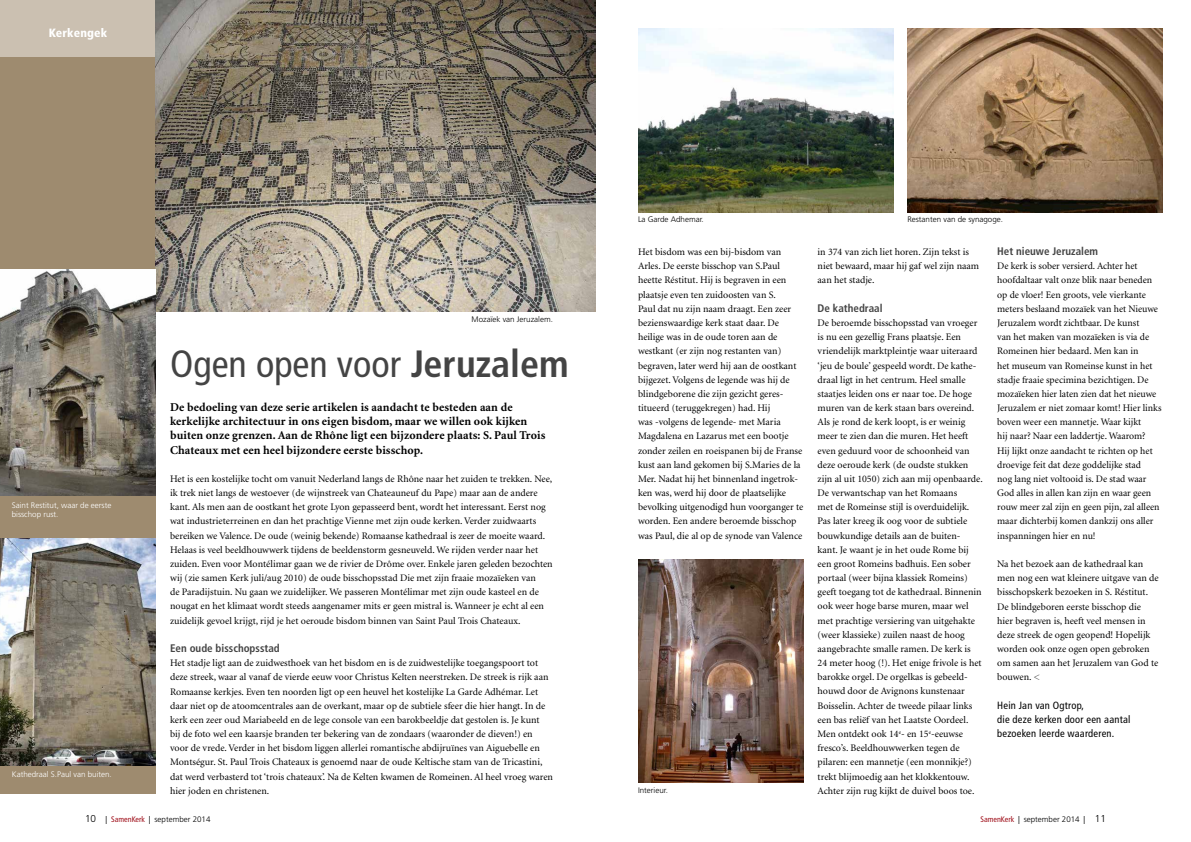
<style>
.page{position:relative;width:1191px;height:842px;background:#fff}
.page>*{position:absolute;margin:0;border:0;box-sizing:border-box;transform-origin:0 0}
.t1{font:condensed 38px "Frutiger";color:#444}
.t2{font:700 12px/14.2px "Minion";letter-spacing:.01em;color:#000}
.t3{font:900 condensed 12px "Frutiger";letter-spacing:.01em;color:#fff}
.t4{font:700 condensed 11px "Frutiger";color:#444}
.t5{font:condensed 10.5px/14.2px "Frutiger";letter-spacing:.02em;color:#000}
.t6{font:10px/14.2px "Minion";color:#000}
.t7{font:300 8px "Frutiger";color:#000}
.t8{font:300 8px/9.5px "Frutiger";color:#fff}
.s1{font-weight:700}
.s2{color:#444}
.s3{font-size:10px}
.s4{font-weight:400;font-stretch:condensed}
.s5{font-weight:400;font-stretch:condensed;color:#a0111c}
</style>
<div class="page">
<div style="left:0;top:50px;width:156px;height:744px;background:#9e8b6f"></div>
<div style="left:0;top:0;width:156px;height:57px;background:#cbc0b1"></div>
<img style="left:156px;top:0;width:439px;height:312px">
<img style="left:0;top:539px;width:156px;height:226px">
<img style="left:638px;top:28px;width:255px;height:185px">
<img style="left:907px;top:28px;width:255px;height:185px">
<img style="left:638px;top:559px;width:165px;height:223px">
<img style="left:0;top:269px;width:156px;height:227px">
<p class="t3" style="left:49px;top:26px;width:60px">Kerkengek</p>
<p class="t8" style="left:12px;top:500px;width:101px">Saint Restitut, waar de eerste bisschop rust.</p>
<p class="t8" style="left:12px;top:770px;width:102px">Kathedraal S.Paul van buiten.</p>
<p class="t7" style="left:471px;top:315px;width:83px">Mozaïek van Jeruzalem.</p>
<h1 class="t1" style="left:170px;top:341px;width:400px">Ogen open voor <span class="s1">Jeruzalem</span></h1>
<p class="t2" style="left:170px;top:400px;width:377px">De bedoeling van deze serie artikelen is aandacht te besteden aan de kerkelijke architectuur in ons eigen bisdom, maar we willen ook kijken buiten onze grenzen. Aan de Rhône ligt een bijzondere plaats: S. Paul Trois Chateaux met een heel bijzondere eerste bisschop.</p>
<p class="t6" style="left:170px;top:472px;width:384px">Het is een kostelijke tocht om vanuit Nederland langs de Rhône naar het zuiden te trekken. Nee, ik trek niet langs de westoever (de wijnstreek van Chateauneuf du Pape) maar aan de andere kant. Als men aan de oostkant het grote Lyon gepasseerd bent, wordt het interessant. Eerst nog wat industrieterreinen en dan het prachtige Vienne met zijn oude kerken. Verder zuidwaarts bereiken we Valence. De oude (weinig bekende) Romaanse kathedraal is zeer de moeite waard.<br>Helaas is veel beeldhouwwerk tijdens de beeldenstorm gesneuveld. We rijden verder naar het zuiden. Even voor Montélimar gaan we de rivier de Drôme over. Enkele jaren geleden bezochten wij (zie samen Kerk juli/aug 2010) de oude bisschopsstad Die met zijn fraaie mozaïeken van<br>de Paradijstuin. Nu gaan we zuidelijker. We passeren Montélimar met zijn oude kasteel en de nougat en het klimaat wordt steeds aangenamer mits er geen mistral is. Wanneer je echt al een zuidelijk gevoel krijgt, rijd je het oeroude bisdom binnen van Saint Paul Trois Chateaux.</p>
<p class="t4" style="left:170px;top:642px;width:111px">Een oude bisschopsstad</p>
<p class="t6" style="left:170px;top:656px;width:384px">Het stadje ligt aan de zuidwesthoek van het bisdom en is de zuidwestelijke toegangspoort tot deze streek, waar al vanaf de vierde eeuw voor Christus Kelten neerstreken. De streek is rijk aan Romaanse kerkjes. Even ten noorden ligt op een heuvel het kostelijke La Garde Adhémar. Let daar niet op de atoomcentrales aan de overkant, maar op de subtiele sfeer die hier hangt. In de kerk een zeer oud Mariabeeld en de lege console van een barokbeeldje dat gestolen is. Je kunt<br>bij de foto wel een kaarsje branden ter bekering van de zondaars (waaronder de dieven!) en voor de vrede. Verder in het bisdom liggen allerlei romantische abdijruïnes van Aiguebelle en Montségur. St. Paul Trois Chateaux is genoemd naar de oude Keltische stam van de Tricastini, dat werd verbasterd tot ‘trois chateaux’. Na de Kelten kwamen de Romeinen. Al heel vroeg waren hier joden en christenen.</p>
<p class="t7" style="left:638px;top:215px;width:67px">La Garde Adhemar.</p>
<p class="t7" style="left:907px;top:215px;width:97px">Restanten van de synagoge.</p>
<p class="t6" style="left:638px;top:245px;width:167px">Het bisdom was een bij-bisdom van Arles. De eerste bisschop van S.Paul heette Réstitut. Hij is begraven in een plaatsje even ten zuidoosten van S.<br>Paul dat nu zijn naam draagt. Een zeer bezienswaardige kerk staat daar. De heilige was in de oude toren aan de westkant (er zijn nog restanten van) begraven, later werd hij aan de oostkant bijgezet. Volgens de legende was hij de blindgeborene die zijn gezicht geres&shy;titueerd (teruggekregen) had. Hij<br>was -volgens de legende- met Maria Magdalena en Lazarus met een bootje zonder zeilen en roeispanen bij de Franse kust aan land gekomen bij S.Maries de la Mer. Nadat hij het binnenland ingetrok&shy;ken was, werd hij door de plaatselijke bevolking uitgenodigd hun voorganger te worden. Een andere beroemde bisschop was Paul, die al op de synode van Valence</p>
<p class="t6" style="left:817px;top:245px;width:163px">in 374 van zich liet horen. Zijn tekst is niet bewaard, maar hij gaf wel zijn naam aan het stadje.</p>
<p class="t4" style="left:817px;top:301px;width:66px">De kathedraal</p>
<p class="t6" style="left:817px;top:316px;width:167px">De beroemde bisschopsstad van vroeger is nu een gezellig Frans plaatsje. Een vriendelijk marktpleintje waar uiteraard ‘jeu de boule’ gespeeld wordt. De kathe&shy;draal ligt in het centrum. Heel smalle staatjes leiden ons er naar toe. De hoge muren van de kerk staan bars overeind.<br>Als je rond de kerk loopt, is er weinig meer te zien dan die muren. Het heeft even geduurd voor de schoonheid van deze oeroude kerk (de oudste stukken zijn al uit 1050) zich aan mij openbaarde.<br>De verwantschap van het Romaans<br>met de Romeinse stijl is overduidelijk.<br>Pas later kreeg ik oog voor de subtiele bouwkundige details aan de buiten&shy;kant. Je waant je in het oude Rome bij een groot Romeins badhuis. Een sober portaal (weer bijna klassiek Romeins) geeft toegang tot de kathedraal. Binnenin ook weer hoge barse muren, maar wel met prachtige versiering van uitgehakte (weer klassieke) zuilen naast de hoog aangebrachte smalle ramen. De kerk is 24 meter hoog (!). Het enige frivole is het barokke orgel. De orgelkas is gebeeld&shy;houwd door de Avignons kunstenaar Boisselin. Achter de tweede pilaar links een bas reliëf van het Laatste Oordeel.<br>Men ontdekt ook 14<sup>e</sup>- en 15<sup>e</sup>-eeuwse fresco’s. Beeldhouwwerken tegen de pilaren: een mannetje (een monnikje?) trekt blijmoedig aan het klokkentouw.<br>Achter zijn rug kijkt de duivel boos toe.</p>
<p class="t7" style="left:638px;top:785px;width:31px">Interieur.</p>
<p class="t4" style="left:997px;top:245px;width:102px">Het nieuwe Jeruzalem</p>
<p class="t6" style="left:997px;top:259px;width:166px">De kerk is sober versierd. Achter het hoofdaltaar valt onze blik naar beneden op de vloer! Een groots, vele vierkante meters beslaand mozaïek van het Nieuwe Jeruzalem wordt zichtbaar. De kunst<br>van het maken van mozaïeken is via de Romeinen hier bedaard. Men kan in<br>het museum van Romeinse kunst in het stadje fraaie specimina bezichtigen. De mozaïeken hier laten zien dat het nieuwe Jeruzalem er niet zomaar komt! Hier links boven weer een mannetje. Waar kijkt<br>hij naar? Naar een laddertje. Waarom?<br>Hij lijkt onze aandacht te richten op het droevige feit dat deze goddelijke stad<br>nog lang niet voltooid is. De stad waar God alles in allen kan zijn en waar geen rouw meer zal zijn en geen pijn, zal alleen maar dichterbij komen dankzij ons aller inspanningen hier en nu!</p>
<p class="t6" style="left:997px;top:557px;width:163px">Na het bezoek aan de kathedraal kan men nog een wat kleinere uitgave van de bisschopskerk bezoeken in S. Réstitut.<br>De blindgeboren eerste bisschop die hier begraven is, heeft veel mensen in deze streek de ogen geopend! Hopelijk worden ook onze ogen open gebroken om samen aan het Jeruzalem van God te bouwen. <span class="s2">&lt;</span></p>
<p class="t5" style="left:997px;top:698px;width:135px">Hein Jan van Ogtrop,<br>die deze kerken door een aantal bezoeken leerde waarderen.</p>
<p class="t7" style="left:85px;top:815px;width:127px"><span class="s3">10</span> <span class="s4">|</span> <span class="s5">SamenKerk</span> <span class="s4">|</span> september 2014</p>
<p class="t7" style="left:980px;top:815px;width:127px"><span class="s5">SamenKerk</span> <span class="s4">|</span> september 2014 <span class="s4">|</span> <span class="s3">11</span></p>
</div>
